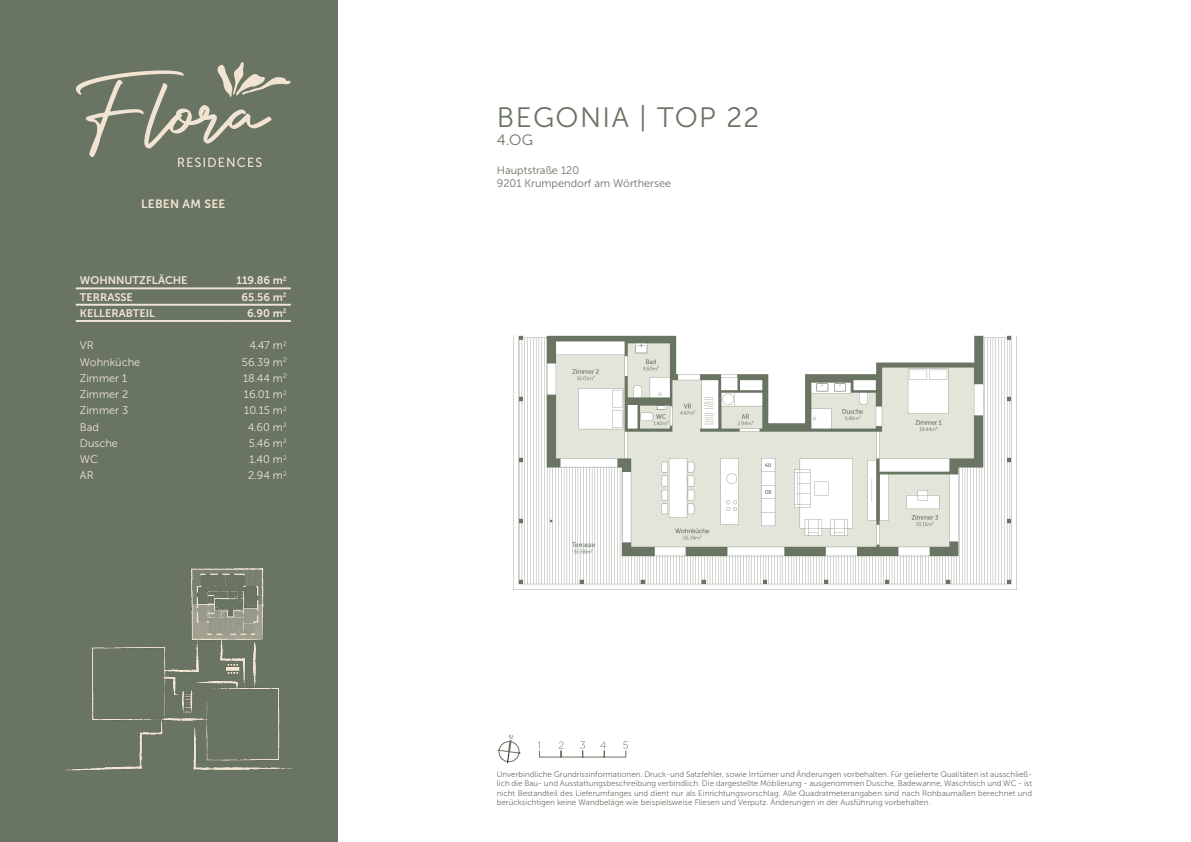
<style>
.page{position:relative;width:1191px;height:842px;background:#fff}
.page>*{position:absolute;margin:0;border:0;box-sizing:border-box;transform-origin:0 0}
.Headline{font:28px "Museo Sans 300";letter-spacing:.05em;color:#697463}
.Headings{font:15px "Museo Sans 300";color:#697463}
.t1{font:12px "Museo Sans 700";letter-spacing:.02em;color:#f2e4d2}
.Body_text{font:11px "Museo Sans 300";color:#f2e4d2}
.Body_text_bold{font:11px "Museo Sans 700";color:#f2e4d2}
.t2{font:11px/13.2px "Museo Sans 300";color:#697463}
.t3{font:8px/9.6px "Museo Sans 300";color:#697463;text-align:justify}
</style>
<div class="page">
<div style="left:0;top:0;width:338px;height:842px;background:#697463"></div>
<svg style="left:76px;top:62px;width:215px;height:105px"></svg>
<svg style="left:538px;top:741px;width:90px;height:17px"></svg>
<svg style="left:497px;top:735px;width:24px;height:29px"></svg>
<hr style="left:76px;top:304px;width:149px;height:1px;background:#f2e4d2">
<hr style="left:76px;top:305px;width:149px;height:1px;background:#f2e4d2">
<hr style="left:225px;top:304px;width:66px;height:1px;background:#f2e4d2">
<hr style="left:225px;top:305px;width:66px;height:1px;background:#f2e4d2">
<hr style="left:76px;top:320px;width:149px;height:1px;background:#f2e4d2">
<hr style="left:76px;top:321px;width:149px;height:1px;background:#f2e4d2">
<hr style="left:225px;top:320px;width:66px;height:1px;background:#f2e4d2">
<hr style="left:225px;top:321px;width:66px;height:1px;background:#f2e4d2">
<hr style="left:76px;top:288px;width:149px;height:1px;background:#f2e4d2">
<hr style="left:76px;top:289px;width:149px;height:1px;background:#f2e4d2">
<hr style="left:225px;top:288px;width:66px;height:1px;background:#f2e4d2">
<hr style="left:225px;top:289px;width:66px;height:1px;background:#f2e4d2">
<img style="left:63px;top:568px;width:230px;height:203px">
<img style="left:513px;top:335px;width:503px;height:255px">
<h3 class="t1" style="left:141px;top:197px;width:86px">LEBEN AM SEE</h3>
<p class="Body_text_bold" style="left:80px;top:274px;width:109px">WOHNNUTZFLÄCHE</p>
<p class="Body_text_bold" style="left:236px;top:274px;width:52px">119.86 m<sup>2</sup></p>
<p class="Body_text_bold" style="left:80px;top:291px;width:54px">TERRASSE</p>
<p class="Body_text_bold" style="left:242px;top:291px;width:47px">65.56 m<sup>2</sup></p>
<p class="Body_text_bold" style="left:80px;top:307px;width:77px">KELLERABTEIL</p>
<p class="Body_text_bold" style="left:247px;top:307px;width:41px">6.90 m<sup>2</sup></p>
<p class="Body_text" style="left:80px;top:340px;width:15px">VR</p>
<p class="Body_text" style="left:249px;top:340px;width:39px">4.47 m<sup>2</sup></p>
<p class="Body_text" style="left:80px;top:356px;width:62px">Wohnküche</p>
<p class="Body_text" style="left:242px;top:356px;width:46px">56.39 m<sup>2</sup></p>
<p class="Body_text" style="left:80px;top:372px;width:49px">Zimmer 1</p>
<p class="Body_text" style="left:243px;top:372px;width:45px">18.44 m<sup>2</sup></p>
<p class="Body_text" style="left:80px;top:388px;width:50px">Zimmer 2</p>
<p class="Body_text" style="left:244px;top:388px;width:44px">16.01 m<sup>2</sup></p>
<p class="Body_text" style="left:80px;top:405px;width:50px">Zimmer 3</p>
<p class="Body_text" style="left:244px;top:405px;width:44px">10.15 m<sup>2</sup></p>
<p class="Body_text" style="left:80px;top:421px;width:21px">Bad</p>
<p class="Body_text" style="left:248px;top:421px;width:40px">4.60 m<sup>2</sup></p>
<p class="Body_text" style="left:80px;top:437px;width:40px">Dusche</p>
<p class="Body_text" style="left:249px;top:437px;width:39px">5.46 m<sup>2</sup></p>
<p class="Body_text" style="left:80px;top:453px;width:20px">WC</p>
<p class="Body_text" style="left:249px;top:453px;width:39px">1.40 m<sup>2</sup></p>
<p class="Body_text" style="left:80px;top:470px;width:15px">AR</p>
<p class="Body_text" style="left:248px;top:470px;width:40px">2.94 m<sup>2</sup></p>
<p class="Headline" style="left:497px;top:102px;width:264px">BEGONIA | TOP 22</p>
<p class="Headings" style="left:497px;top:131px;width:38px">4.OG</p>
<h3 class="t2" style="left:497px;top:164px;width:176px">Hauptstraße 120<br>9201 Krumpendorf am Wörthersee</h3>
<p class="t3" style="left:497px;top:769px;width:537px">Unverbindliche Grundrissinformationen. Druck-und Satzfehler, sowie Irrtümer und Änderungen vorbehalten. Für gelieferte Qualitäten ist ausschließ&shy;lich die Bau- und Ausstattungsbeschreibung verbindlich. Die dargestellte Möblierung - ausgenommen Dusche, Badewanne, Waschtisch und WC - ist nicht Bestandteil des Lieferumfanges und dient nur als Einrichtungsvorschlag. Alle Quadratmeterangaben sind nach Rohbaumaßen berechnet und berücksichtigen keine Wandbeläge wie beispielsweise Fliesen und Verputz. Änderungen in der Ausführung vorbehalten.</p>
</div>
